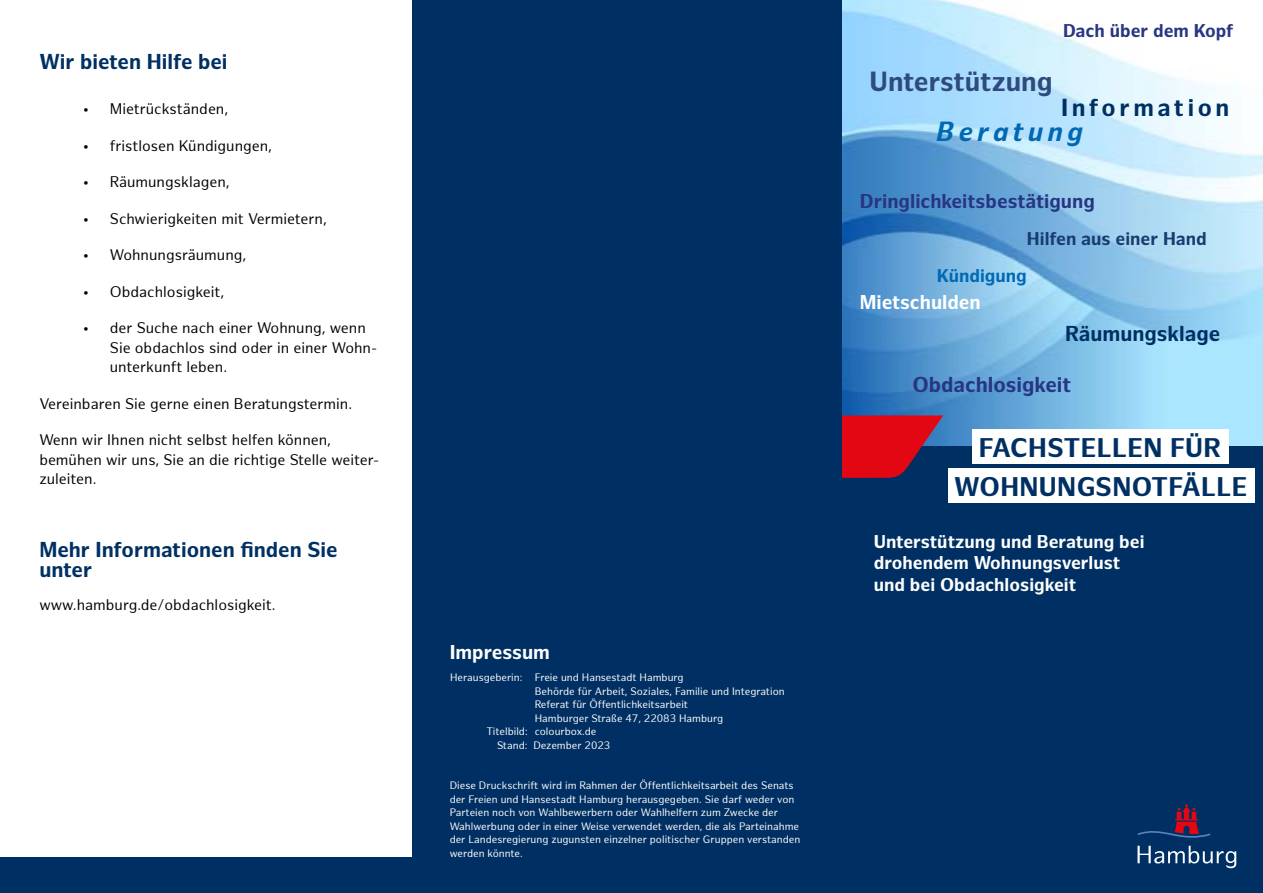
<style>
.page{position:relative;width:1263px;height:893px;background:#fff}
.page>*{position:absolute;margin:0;border:0;box-sizing:border-box;transform-origin:0 0}
.t1{font:700 27px "Hamburg Sans";letter-spacing:-.005em;color:#2f4b7d}
.t2{font:italic 700 27px "Hamburg Sans";letter-spacing:.165em;color:#0069b4}
.t3{font:700 26.25px/39px "Hamburg Sans";letter-spacing:.015em;color:#003063;text-align:center}
.t4{font:700 24px "Hamburg Sans";letter-spacing:.15em;color:#003063}
.t5{font:700 21px/19.5px "Hamburg Sans";color:#003063}
.t6{font:700 21px "Hamburg Sans";color:#283583}
.t7{font:700 19.5px "Hamburg Sans";color:#283583}
.t8{font:700 19.5px "Hamburg Sans";color:#fff}
.t9{font:700 18px/21.6px "Hamburg Sans";color:#fff}
.t10{font:700 18px "Hamburg Sans";color:#183c6f}
.t11{font:700 18px "Hamburg Sans";color:#283583}
.t12{font:700 18px "Hamburg Sans";color:#0069b4}
.t13{font:15px/19.5px "Hamburg Sans";color:#000}
.t14{font:10.5px/13.5px "Hamburg Sans";color:#fff}
</style>
<div class="page">
<div style="left:412px;top:0;width:448px;height:893px;background:#003063"></div>
<img style="left:842px;top:0;width:421px;height:447px">
<div style="left:837px;top:447px;width:426px;height:446px;background:#003063"></div>
<svg style="left:1138px;top:804px;width:72px;height:34px"></svg>
<svg style="left:1137px;top:846px;width:99px;height:22px"></svg>
<svg style="left:842px;top:415px;width:101px;height:63px"></svg>
<div style="left:972px;top:430px;width:257px;height:34px;background:#fff"></div>
<div style="left:947px;top:469px;width:307px;height:34px;background:#fff"></div>
<div style="left:0;top:857px;width:412px;height:36px;background:#003063"></div>
<h3 class="t5" style="left:39px;top:53px;width:190px">Wir bieten Hilfe bei</h3>
<h3 class="t13" style="left:83px;top:100px;width:147px">• Mietrückständen,</h3>
<h3 class="t13" style="left:83px;top:136px;width:191px">• fristlosen Kündigungen,</h3>
<h3 class="t13" style="left:83px;top:173px;width:148px">• Räumungsklagen,</h3>
<h3 class="t13" style="left:83px;top:209px;width:245px">• Schwierigkeiten mit Vermietern,</h3>
<h3 class="t13" style="left:83px;top:246px;width:165px">• Wohnungsräumung,</h3>
<h3 class="t13" style="left:83px;top:282px;width:143px">• Obdachlosigkeit,</h3>
<h3 class="t13" style="left:110px;top:319px;width:269px;text-indent:-27px">• der Suche nach einer Wohnung, wenn<br>Sie obdachlos sind oder in einer Wohn&shy;unterkunft leben.</h3>
<h3 class="t13" style="left:39px;top:394px;width:314px">Vereinbaren Sie gerne einen Beratungstermin.</h3>
<h3 class="t13" style="left:39px;top:431px;width:342px">Wenn wir Ihnen nicht selbst helfen können, bemühen wir uns, Sie an die richtige Stelle weiter&shy;zuleiten.</h3>
<h3 class="t5" style="left:39px;top:541px;width:300px">Mehr Informationen finden Sie unter</h3>
<h3 class="t13" style="left:39px;top:596px;width:238px">www.hamburg.de/obdachlosigkeit.</h3>
<h3 class="t8" style="left:450px;top:641px;width:102px">Impressum</h3>
<p class="t14" style="left:450px;top:671px;width:235px">Herausgeberin: Freie und Hansestadt Hamburg</p>
<p class="t14" style="left:535px;top:685px;width:252px">Behörde für Arbeit, Soziales, Familie und Integration</p>
<p class="t14" style="left:535px;top:698px;width:155px">Referat für Öffentlichkeitsarbeit</p>
<p class="t14" style="left:535px;top:712px;width:190px">Hamburger Straße 47, 22083 Hamburg</p>
<p class="t14" style="left:486px;top:725px;width:111px">Titelbild: colourbox.de</p>
<p class="t14" style="left:497px;top:739px;width:115px">Stand: Dezember 2023</p>
<p class="t14" style="left:450px;top:779px;width:352px">Diese Druckschrift wird im Rahmen der Öffentlichkeitsarbeit des Senats der Freien und Hansestadt Hamburg herausgegeben. Sie darf weder von Parteien noch von Wahlbewerbern oder Wahlhelfern zum Zwecke der Wahlwerbung oder in einer Weise verwendet werden, die als Parteinahme der Landesregierung zugunsten einzelner politischer Gruppen verstanden werden könnte.</p>
<h3 class="t11" style="left:1063px;top:20px;width:172px">Dach über dem Kopf</h3>
<h1 class="t1" style="left:870px;top:66px;width:184px">Unterstützung</h1>
<h1 class="t2" style="left:936px;top:116px;width:148px">Beratung</h1>
<h3 class="t4" style="left:1061px;top:94px;width:170px">Information</h3>
<h3 class="t7" style="left:860px;top:190px;width:236px">Dringlichkeitsbestätigung</h3>
<h3 class="t10" style="left:1027px;top:229px;width:181px">Hilfen aus einer Hand</h3>
<h3 class="t12" style="left:937px;top:265px;width:91px">Kündigung</h3>
<h3 class="t8" style="left:860px;top:291px;width:122px">Mietschulden</h3>
<h3 class="t5" style="left:1065px;top:325px;width:157px">Räumungsklage</h3>
<h3 class="t6" style="left:912px;top:372px;width:160px">Obdachlosigkeit</h3>
<h2 class="t3" style="left:954px;top:429px;width:295px">FACHSTELLEN FÜR<br>WOHNUNGSNOTFÄLLE</h2>
<h3 class="t9" style="left:874px;top:531px;width:272px">Unterstützung und Beratung bei drohendem Wohnungsverlust und bei Obdachlosigkeit</h3>
</div>
